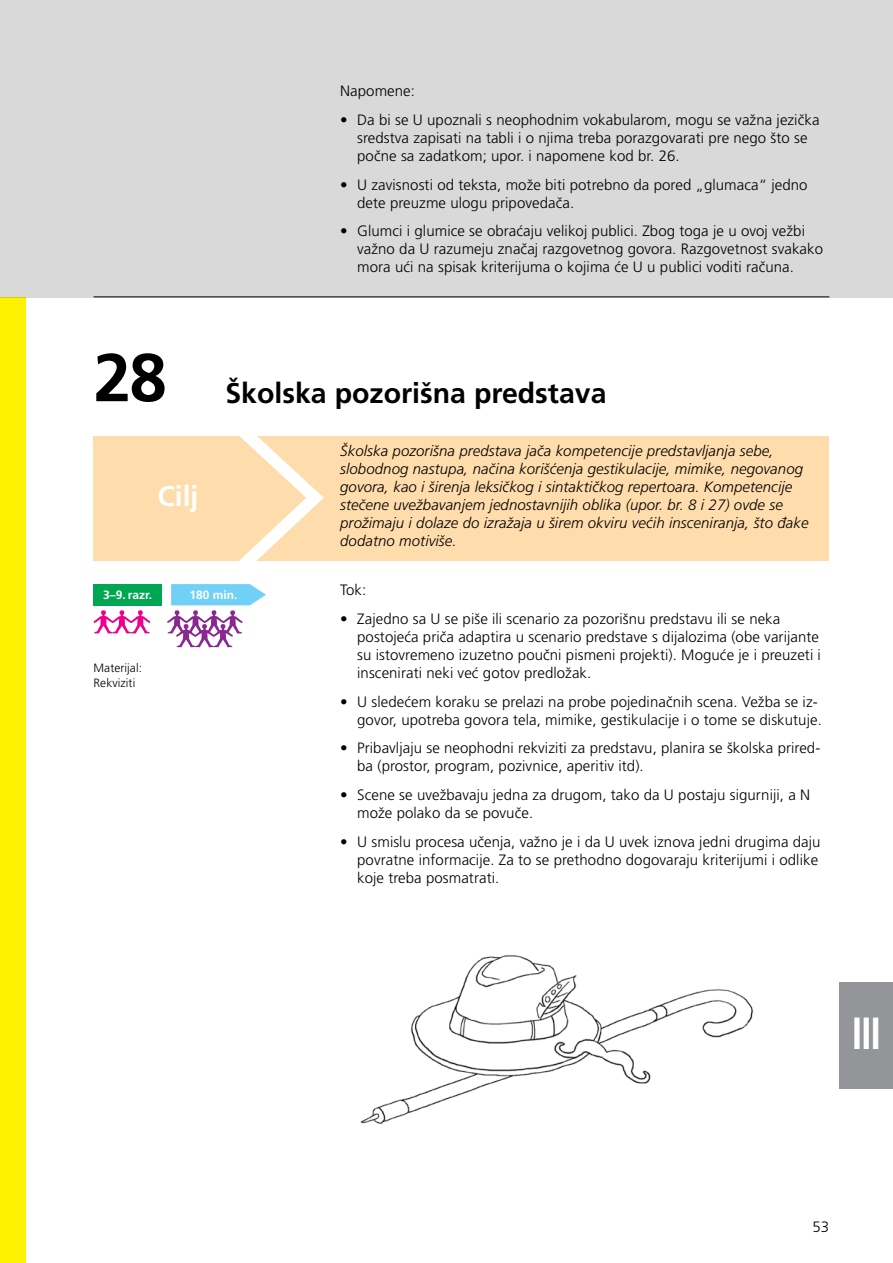
<style>
.page{position:relative;width:893px;height:1263px;background:#fff}
.page>*{position:absolute;margin:0;border:0;box-sizing:border-box;transform-origin:0 0}
.t1{font:700 67.5px "Frutiger LT Pro";color:#000}
.t2{font:700 condensed 45px "Frutiger";color:#fff;scale:.9 1}
.t3{font:700 28.5px "Frutiger LT Pro";color:#000}
.t4{font:700 28.5px "Frutiger LT Pro";color:#fff}
.t5{font:300 15px/18px "Frutiger LT Pro";letter-spacing:.005em;color:#000}
.t6{font:italic 300 15px/18px "Frutiger LT Pro";letter-spacing:.005em;color:#000}
.t7{font:300 12px/14.4px "Frutiger LT Pro";letter-spacing:.005em;color:#000}
.t8{font:700 12px "Frutiger LT Pro";color:#fff}
</style>
<div class="page">
<div style="left:94px;top:436px;width:735px;height:124px;background:#ffdcac"></div>
<div style="left:840px;top:982px;width:53px;height:107px;background:#939598"></div>
<svg style="left:93px;top:610px;width:58px;height:23px"></svg>
<img style="left:360px;top:955px;width:394px;height:169px">
<svg style="left:167px;top:436px;width:166px;height:211px"></svg>
<div style="left:94px;top:584px;width:68px;height:21px;background:#00a651"></div>
<div style="left:0;top:297px;width:26px;height:966px;background:#fff200"></div>
<div style="left:0;top:0;width:893px;height:297px;background:#d9d9d9"></div>
<p class="t5" style="left:340px;top:82px;width:76px">Napomene:</p>
<p class="t5" style="left:357px;top:111px;width:464px;text-indent:-17px">• Da bi se U upoznali s neophodnim vokabularom, mogu se važna jezička sredstva zapisati na tabli i o njima treba porazgovarati pre nego što se počne sa zadatkom; upor. i napomene kod br. 26.</p>
<p class="t5" style="left:357px;top:175px;width:452px;text-indent:-17px">• U zavisnosti od teksta, može biti potrebno da pored „glumaca“ jedno dete preuzme ulogu pripovedača.</p>
<p class="t5" style="left:357px;top:222px;width:467px;text-indent:-17px">• Glumci i glumice se obraćaju velikoj publici. Zbog toga je u ovoj vežbi važno da U razumeju značaj razgovetnog govora. Razgovetnost svakako mora ući na spisak kriterijuma o kojima će U u publici voditi računa.</p>
<h1 class="t1" style="left:94px;top:338px;width:75px">28</h1>
<h3 class="t4" style="left:157px;top:480px;width:43px">Cilj</h3>
<h3 class="t3" style="left:225px;top:377px;width:383px">Školska pozorišna predstava</h3>
<p class="t6" style="left:340px;top:442px;width:470px">Školska pozorišna predstava jača kompetencije predstavljanja sebe, slobodnog nastupa, načina korišćenja gestikulacije, mimike, negovanog govora, kao i širenja leksičkog i sintaktičkog repertoara. Kompetencije stečene uvežbavanjem jednostavnijih oblika (upor. br. 8 i 27) ovde se prožimaju i dolaze do izražaja u širem okviru većih insceniranja, što đake dodatno motiviše.</p>
<p class="t8" style="left:103px;top:588px;width:51px">3–9. razr.</p>
<p class="t8" style="left:190px;top:588px;width:50px">180 min.</p>
<p class="t7" style="left:94px;top:661px;width:50px">Materijal:<br>Rekviziti</p>
<p class="t5" style="left:340px;top:581px;width:28px">Tok:</p>
<p class="t5" style="left:357px;top:610px;width:465px;text-indent:-17px">• Zajedno sa U se piše ili scenario za pozorišnu predstavu ili se neka postojeća priča adaptira u scenario predstave s dijalozima (obe varijante su istovremeno izuzetno poučni pismeni projekti). Moguće je i preuzeti i inscenirati neki već gotov predložak.</p>
<p class="t5" style="left:340px;top:692px;width:483px;text-align:right">• U sledećem koraku se prelazi na probe pojedinačnih scena. Vežba se iz&shy;govor, upotreba govora tela, mimike, gestikulacije i o tome se diskutuje.</p>
<p class="t5" style="left:357px;top:739px;width:465px;text-indent:-17px">• Pribavljaju se neophodni rekviziti za predstavu, planira se školska prired&shy;ba (prostor, program, pozivnice, aperitiv itd).</p>
<p class="t5" style="left:357px;top:786px;width:454px;text-indent:-17px">• Scene se uvežbavaju jedna za drugom, tako da U postaju sigurniji, a N može polako da se povuče.</p>
<p class="t5" style="left:357px;top:832px;width:465px;text-indent:-17px">• U smislu procesa učenja, važno je i da U uvek iznova jedni drugima daju povratne informacije. Za to se prethodno dogovaraju kriterijumi i odlike koje treba posmatrati.</p>
<h2 class="t2" style="left:851px;top:1007px;width:35px">III</h2>
<p class="t5" style="left:812px;top:1217px;width:18px">53</p>
</div>
